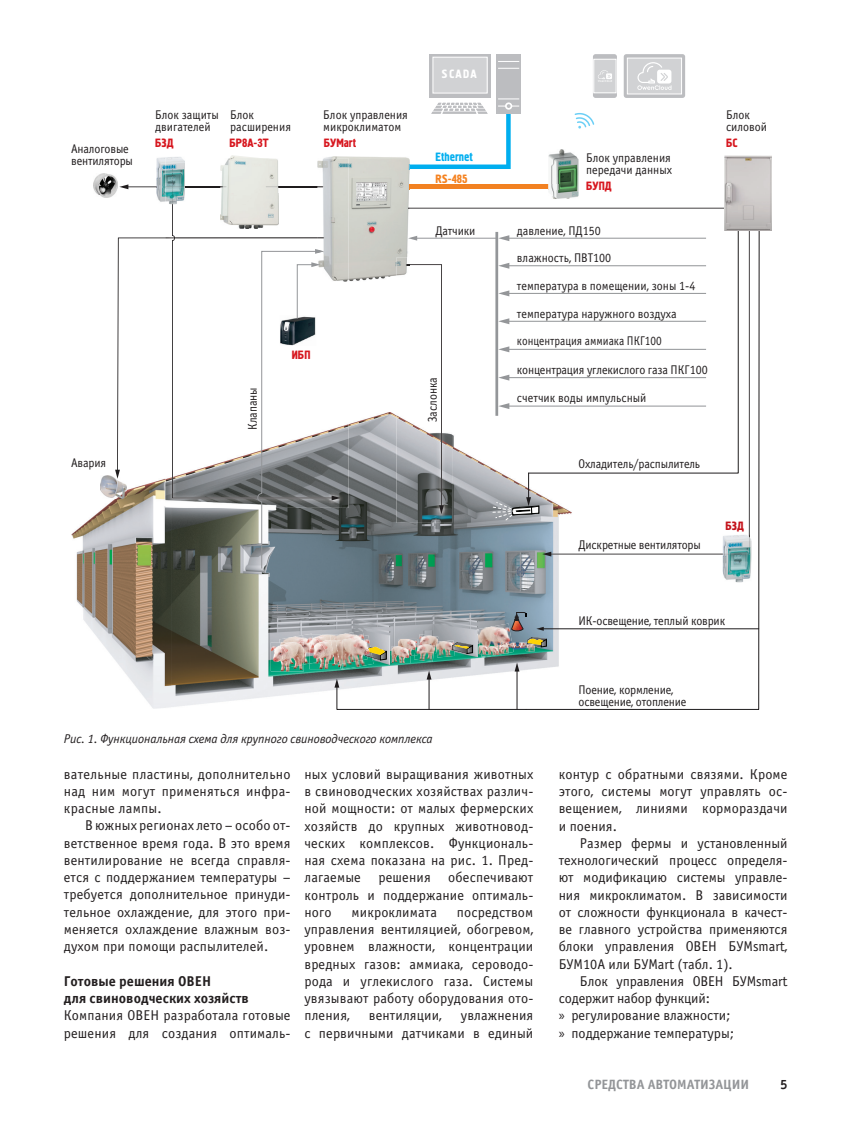
<style>
.page{position:relative;width:851px;height:1127px;background:#fff}
.page>*{position:absolute;margin:0;border:0;box-sizing:border-box;transform-origin:0 0}
.t1{font:14.25px/17.2px "Officina Sans Book C";letter-spacing:.01em;color:#231f20;text-align:justify}
.t2{font:14.25px/17.2px "Officina Sans Bold C";color:#231f20}
.t3{font:13.5px "Officina Sans Bold C";color:#939598}
.t4{font:13.5px "Officina Sans Bold C";color:#231f20}
.t5{font:italic 12.75px "Officina Sans Book C";letter-spacing:-.01em;color:#231f20}
.t6{font:12.6px/12px "Officina Sans C";color:#231f20;scale:.95 1}
.t7{font:12.6px "Officina Sans C";color:#231f20;scale:.89 1}
.t8{font:12px "Hermes C";color:#d7171f}
.t9{font:12px "Hermes C";color:#00aeef}
.t10{font:12px "Hermes C";color:#f58220}
.t11{font:12px "Hermes C";letter-spacing:.1em;color:#fff}
.t12{font:12px "Hermes C";color:#c4121a}
.s1{font-family:"Myriad Pro"}
</style>
<div class="page">
<svg style="left:429px;top:54px;width:61px;height:44px"></svg>
<div style="left:433px;top:57px;width:54px;height:36px;background:#d1d2d4"></div>
<div style="left:432px;top:57px;width:55px;height:36px;border:1px solid #fff"></div>
<div style="left:496px;top:54px;width:24px;height:60px;background:#bcbdc0"></div>
<svg style="left:498px;top:61px;width:21px;height:1px"></svg>
<svg style="left:498px;top:68px;width:21px;height:1px"></svg>
<img style="left:71px;top:469px;width:100px;height:240px">
<img style="left:322px;top:412px;width:203px;height:279px">
<img style="left:171px;top:508px;width:151px;height:199px">
<img style="left:279px;top:633px;width:33px;height:31px">
<img style="left:271px;top:642px;width:33px;height:29px">
<img style="left:280px;top:642px;width:24px;height:26px">
<img style="left:101px;top:475px;width:25px;height:24px">
<hr style="left:495px;top:232px;width:3px;height:184px;background:#949699">
<hr style="left:415px;top:238px;width:82px;height:1px;background:#949699">
<hr style="left:407px;top:208px;width:321px;height:1px;background:#1f1c1d">
<img style="left:94px;top:174px;width:24px;height:24px">
<hr style="left:126px;top:186px;width:100px;height:1px;background:#1f1c1d">
<svg style="left:119px;top:184px;width:9px;height:5px"></svg>
<hr style="left:409px;top:185px;width:150px;height:4px;background:#f28121">
<svg style="left:117px;top:237px;width:48px;height:235px"></svg>
<svg style="left:115px;top:470px;width:5px;height:9px"></svg>
<img style="left:396px;top:412px;width:56px;height:111px">
<svg style="left:525px;top:231px;width:234px;height:479px"></svg>
<svg style="left:527px;top:231px;width:212px;height:243px"></svg>
<img style="left:230px;top:155px;width:25px;height:3px">
<img style="left:724px;top:156px;width:47px;height:75px">
<hr style="left:507px;top:406px;width:199px;height:1px;background:#949699">
<svg style="left:498px;top:403px;width:11px;height:6px"></svg>
<hr style="left:507px;top:238px;width:199px;height:1px;background:#949699">
<svg style="left:498px;top:235px;width:11px;height:6px"></svg>
<hr style="left:507px;top:265px;width:199px;height:1px;background:#949699">
<svg style="left:498px;top:263px;width:11px;height:6px"></svg>
<hr style="left:507px;top:349px;width:199px;height:1px;background:#949699">
<svg style="left:498px;top:346px;width:11px;height:6px"></svg>
<img style="left:548px;top:149px;width:30px;height:50px">
<svg style="left:548px;top:185px;width:11px;height:4px"></svg>
<img style="left:165px;top:158px;width:183px;height:350px">
<svg style="left:172px;top:165px;width:161px;height:333px"></svg>
<svg style="left:331px;top:495px;width:9px;height:5px"></svg>
<img style="left:325px;top:156px;width:84px;height:126px">
<svg style="left:408px;top:98px;width:111px;height:71px"></svg>
<svg style="left:408px;top:236px;width:9px;height:5px"></svg>
<img style="left:396px;top:257px;width:13px;height:25px">
<svg style="left:404px;top:264px;width:40px;height:250px"></svg>
<img style="left:317px;top:158px;width:31px;height:124px">
<img style="left:356px;top:183px;width:30px;height:18px">
<img style="left:313px;top:635px;width:17px;height:5px">
<img style="left:305px;top:635px;width:8px;height:29px">
<img style="left:309px;top:640px;width:21px;height:29px">
<img style="left:309px;top:640px;width:8px;height:23px">
<img style="left:156px;top:157px;width:26px;height:45px">
<img style="left:165px;top:158px;width:20px;height:46px">
<svg style="left:156px;top:186px;width:29px;height:1px"></svg>
<img style="left:172px;top:165px;width:1px;height:39px">
<img style="left:722px;top:535px;width:29px;height:47px">
<img style="left:722px;top:535px;width:27px;height:19px">
<svg style="left:491px;top:473px;width:48px;height:49px"></svg>
<img style="left:330px;top:612px;width:216px;height:98px">
<svg style="left:257px;top:249px;width:67px;height:320px"></svg>
<hr style="left:507px;top:377px;width:199px;height:1px;background:#949699">
<svg style="left:498px;top:375px;width:11px;height:6px"></svg>
<hr style="left:507px;top:321px;width:199px;height:1px;background:#949699">
<svg style="left:498px;top:318px;width:11px;height:6px"></svg>
<hr style="left:507px;top:293px;width:199px;height:1px;background:#949699">
<svg style="left:498px;top:290px;width:11px;height:6px"></svg>
<svg style="left:623px;top:54px;width:62px;height:44px"></svg>
<div style="left:627px;top:58px;width:54px;height:36px;background:#d1d2d4"></div>
<div style="left:627px;top:58px;width:54px;height:36px;border:1px solid #fff"></div>
<div style="left:593px;top:54px;width:24px;height:44px;background:linear-gradient(to right,#c0c1c4,#c0c1c4);border-radius:3px"></div>
<div style="left:593px;top:59px;width:23px;height:34px;background:#d1d2d4"></div>
<div style="left:593px;top:59px;width:23px;height:34px;border:1px solid #fff"></div>
<svg style="left:637px;top:62px;width:34px;height:28px"></svg>
<svg style="left:598px;top:70px;width:14px;height:12px"></svg>
<svg style="left:574px;top:113px;width:20px;height:16px"></svg>
<p class="t6" style="left:71px;top:143px;width:67px">Аналоговые вентиляторы</p>
<p class="t6" style="left:155px;top:109px;width:69px">Блок защиты двигателей</p>
<p class="t6" style="left:230px;top:109px;width:65px">Блок расширения</p>
<p class="t8" style="left:155px;top:136px;width:20px">БЗД</p>
<p class="t8" style="left:229px;top:136px;width:40px">БР8А-3Т</p>
<p class="t6" style="left:323px;top:109px;width:91px">Блок управления микроклиматом</p>
<p class="t8" style="left:324px;top:136px;width:34px">БУМart</p>
<p class="t11" style="left:441px;top:68px;width:37px">SCADA</p>
<p class="t9" style="left:435px;top:150px;width:39px">Ethernet</p>
<p class="t10" style="left:435px;top:172px;width:34px">RS-485</p>
<p class="t6" style="left:435px;top:225px;width:43px">Датчики</p>
<p class="t6" style="left:71px;top:457px;width:38px">Авария</p>
<p class="t6" style="left:247px;top:430px;width:46px;rotate:-90deg">Клапаны</p>
<p class="t8" style="left:292px;top:348px;width:20px">ИБП</p>
<p class="t6" style="left:426px;top:422px;width:49px;rotate:-90deg">Заслонка</p>
<p class="t5" style="left:64px;top:732px;width:370px">Рис. 1. Функциональная схема для крупного свиноводческого комплекса</p>
<p class="t6" style="left:726px;top:109px;width:45px">Блок силовой</p>
<p class="t6" style="left:586px;top:152px;width:92px">Блок управления передачи данных</p>
<p class="t8" style="left:586px;top:179px;width:27px">БУПД</p>
<p class="t6" style="left:517px;top:217px;width:100px;line-height:27.3px">давление, ПД150 влажность, ПВТ100</p>
<p class="t6" style="left:517px;top:280px;width:189px">температура в помещении, зоны 1-4</p>
<p class="t6" style="left:517px;top:308px;width:170px">температура наружного воздуха</p>
<p class="t7" style="left:517px;top:334px;width:164px">концентрация аммиака ПКГ100</p>
<p class="t6" style="left:517px;top:363px;width:202px">концентрация углекислого газа ПКГ100</p>
<p class="t6" style="left:517px;top:392px;width:138px">счетчик воды импульсный</p>
<p class="t8" style="left:726px;top:136px;width:13px">БС</p>
<p class="t6" style="left:578px;top:458px;width:130px">Охладитель/распылитель</p>
<p class="t6" style="left:578px;top:539px;width:130px">Дискретные вентиляторы</p>
<p class="t12" style="left:725px;top:519px;width:20px">БЗД</p>
<p class="t6" style="left:578px;top:615px;width:156px">ИК-освещение, теплый коврик</p>
<p class="t6" style="left:578px;top:684px;width:115px">Поение, кормление, освещение, отопление</p>
<p class="t1" style="left:64px;top:765px;width:228px">вательные пластины, дополнительно над ним могут применяться инфра&shy;красные лампы.</p>
<p class="t1" style="left:64px;top:817px;width:228px;text-indent:21px">В южных регионах лето – особо от&shy;ветственное время года. В это время вентилирование не всегда справля&shy;ется с поддержанием температуры – требуется дополнительное принуди&shy;тельное охлаждение, для этого при&shy;меняется охлаждение влажным воз&shy;духом при помощи распылителей.</p>
<p class="t2" style="left:64px;top:972px;width:186px">Готовые решения ОВЕН<br>для свиноводческих хозяйств</p>
<p class="t1" style="left:64px;top:1007px;width:228px">Компания ОВЕН разработала готовые решения для создания оптималь-</p>
<p class="t1" style="left:304px;top:765px;width:230px">ных условий выращивания животных в свиноводческих хозяйствах различ&shy;ной мощности: от малых фермерских хозяйств до крупных животновод&shy;ческих комплексов. Функциональ&shy;ная схема показана на рис. 1. Пред&shy;лагаемые решения обеспечивают контроль и поддержание оптималь&shy;ного</p>
<p class="t1" style="left:304px;top:904px;width:230px;text-indent:152px">посредством управления вентиляцией, обогревом, уровнем влажности, концентрации вредных газов: аммиака, сероводо&shy;рода и углекислого газа. Системы увязывают работу оборудования ото&shy;пления,</p>
<p class="t1" style="left:351px;top:904px;width:87px">микроклимата</p>
<p class="t1" style="left:304px;top:1007px;width:230px;text-align:right">увлажнения<br>с первичными датчиками в единый</p>
<p class="t1" style="left:369px;top:1007px;width:75px">вентиляции,</p>
<p class="t1" style="left:558px;top:766px;width:230px">контур с обратными связями. Кроме этого, системы могут управлять ос&shy;вещением, линиями кормораздачи и поения.</p>
<p class="t1" style="left:558px;top:835px;width:230px;text-indent:21px">Размер фермы и установленный технологический процесс определя&shy;ют модификацию системы управле&shy;ния микроклиматом. В зависимости от сложности функционала в качест&shy;ве главного устройства применяются блоки управления ОВЕН БУМsmart, БУМ10А или БУМart (табл. 1).</p>
<p class="t1" style="left:558px;top:973px;width:230px;text-align:left;text-indent:21px">Блок управления ОВЕН БУМsmart содержит набор функций:<br><span class="s1">»</span> регулирование влажности;<br><span class="s1">»</span> поддержание температуры;</p>
<p class="t3" style="left:587px;top:1077px;width:163px">СРЕДСТВА АВТОМАТИЗАЦИИ</p>
<p class="t4" style="left:780px;top:1077px;width:9px">5</p>
</div>
